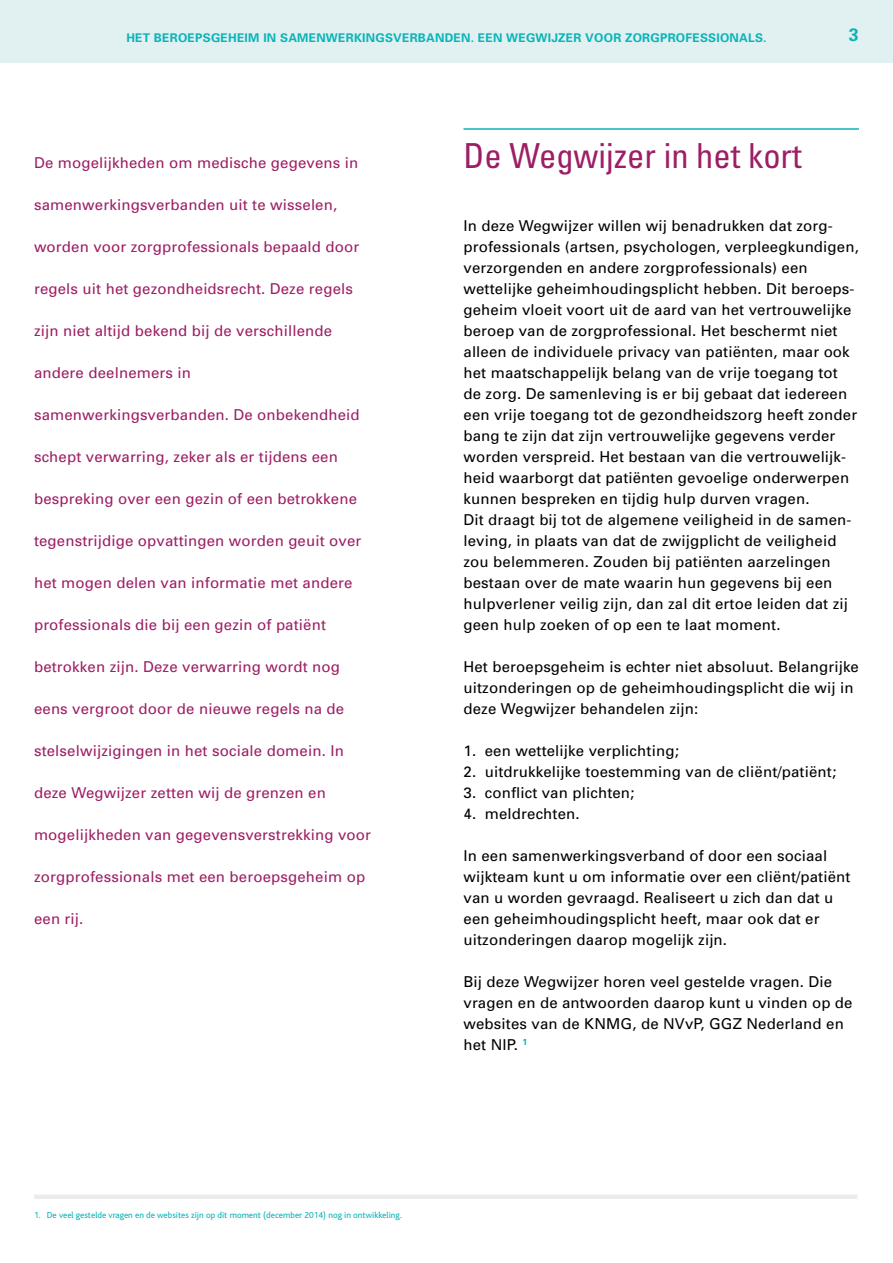
<style>
.page{position:relative;width:893px;height:1263px;background:#fff}
.page>*{position:absolute;margin:0;border:0;box-sizing:border-box;transform-origin:0 0}
.t1{font:condensed 34.5px "Univers";color:#9d1e65}
.t2{font:700 18px "Univers";color:#0ab4b8}
.t3{font:15px/21px "Univers";letter-spacing:.01em;color:#000}
.t4{font:15px "Univers";letter-spacing:.01em;color:#9d1e65}
.t5{font:700 12px "Univers";letter-spacing:.02em;color:#0ab4b8}
.t6{font:9px "Bliss";color:#0ab4b8}
</style>
<div class="page">
<div style="left:0;top:0;width:893px;height:63px;background:#e1f1f2"></div>
<div style="left:34px;top:1194px;width:823px;height:5px;background:#ececed"></div>
<hr style="left:463px;top:128px;width:396px;height:2px;background:#0ab4b8">
<p class="t5" style="left:126px;top:30px;width:642px">HET BEROEPSGEHEIM IN SAMENWERKINGSVERBANDEN. EEN WEGWIJZER VOOR ZORGPROFESSIONALS.</p>
<p class="t2" style="left:849px;top:23px;width:12px">3</p>
<p class="t4" style="left:34px;top:153px;width:326px">De mogelijkheden om medische gegevens in</p>
<p class="t4" style="left:34px;top:195px;width:305px">samenwerkingsverbanden uit te wisselen,</p>
<p class="t4" style="left:34px;top:237px;width:327px">worden voor zorgprofessionals bepaald door</p>
<p class="t4" style="left:34px;top:279px;width:321px">regels uit het gezondheidsrecht. Deze regels</p>
<p class="t4" style="left:34px;top:321px;width:300px">zijn niet altijd bekend bij de verschillende</p>
<p class="t4" style="left:34px;top:363px;width:159px">andere deelnemers in</p>
<p class="t4" style="left:34px;top:405px;width:327px">samenwerkingsverbanden. De onbekendheid</p>
<p class="t4" style="left:34px;top:447px;width:305px">schept verwarring, zeker als er tijdens een</p>
<p class="t4" style="left:34px;top:489px;width:325px">bespreking over een gezin of een betrokkene</p>
<p class="t4" style="left:34px;top:531px;width:329px">tegenstrijdige opvattingen worden geuit over</p>
<p class="t4" style="left:34px;top:573px;width:320px">het mogen delen van informatie met andere</p>
<p class="t4" style="left:34px;top:615px;width:294px">professionals die bij een gezin of patiënt</p>
<p class="t4" style="left:34px;top:657px;width:308px">betrokken zijn. Deze verwarring wordt nog</p>
<p class="t4" style="left:34px;top:699px;width:312px">eens vergroot door de nieuwe regels na de</p>
<p class="t4" style="left:34px;top:741px;width:311px">stelselwijzigingen in het sociale domein. In</p>
<p class="t4" style="left:34px;top:783px;width:293px">deze Wegwijzer zetten wij de grenzen en</p>
<p class="t4" style="left:34px;top:825px;width:338px">mogelijkheden van gegevensverstrekking voor</p>
<p class="t4" style="left:34px;top:867px;width:333px">zorgprofessionals met een beroepsgeheim op</p>
<p class="t4" style="left:34px;top:909px;width:51px">een rij.</p>
<h1 class="t1" style="left:463px;top:134px;width:340px">De Wegwijzer in het kort</h1>
<p class="t3" style="left:463px;top:215px;width:397px">In deze Wegwijzer willen wij benadrukken dat zorg&shy;professionals (artsen, psychologen, verpleegkundigen, verzorgenden en andere zorgprofessionals) een wettelijke geheimhoudingsplicht hebben. Dit beroeps&shy;geheim vloeit voort uit de aard van het vertrouwelijke beroep van de zorgprofessional. Het beschermt niet alleen de individuele privacy van patiënten, maar ook het maatschappelijk belang van de vrije toegang tot de zorg. De samenleving is er bij gebaat dat iedereen een vrije toegang tot de gezondheidszorg heeft zonder bang te zijn dat zijn vertrouwelijke gegevens verder worden verspreid. Het bestaan van die vertrouwelijk&shy;heid waarborgt dat patiënten gevoelige onderwerpen kunnen bespreken en tijdig hulp durven vragen.<br>Dit draagt bij tot de algemene veiligheid in de samen&shy;leving, in plaats van dat de zwijgplicht de veiligheid zou belemmeren. Zouden bij patiënten aarzelingen bestaan over de mate waarin hun gegevens bij een hulpverlener veilig zijn, dan zal dit ertoe leiden dat zij geen hulp zoeken of op een te laat moment.</p>
<p class="t3" style="left:463px;top:656px;width:397px">Het beroepsgeheim is echter niet absoluut. Belangrijke uitzonderingen op de geheimhoudingsplicht die wij in deze Wegwijzer behandelen zijn:</p>
<p class="t3" style="left:463px;top:740px;width:217px">1. een wettelijke verplichting;</p>
<p class="t3" style="left:463px;top:761px;width:374px">2. uitdrukkelijke toestemming van de cliënt/patiënt;</p>
<p class="t3" style="left:463px;top:782px;width:172px">3. conflict van plichten;</p>
<p class="t3" style="left:463px;top:803px;width:118px">4. meldrechten.</p>
<p class="t3" style="left:463px;top:845px;width:389px">In een samenwerkingsverband of door een sociaal wijkteam kunt u om informatie over een cliënt/patiënt van u worden gevraagd. Realiseert u zich dan dat u een geheimhoudingsplicht heeft, maar ook dat er uitzonderingen daarop mogelijk zijn.</p>
<p class="t3" style="left:463px;top:971px;width:391px">Bij deze Wegwijzer horen veel gestelde vragen. Die vragen en de antwoorden daarop kunt u vinden op de websites van de KNMG, de NVvP, GGZ Nederland en het NIP. <sup>1</sup></p>
<p class="t6" style="left:34px;top:1211px;width:369px">1. De veel gestelde vragen en de websites zijn op dit moment (december 2014) nog in ontwikkeling.</p>
</div>
